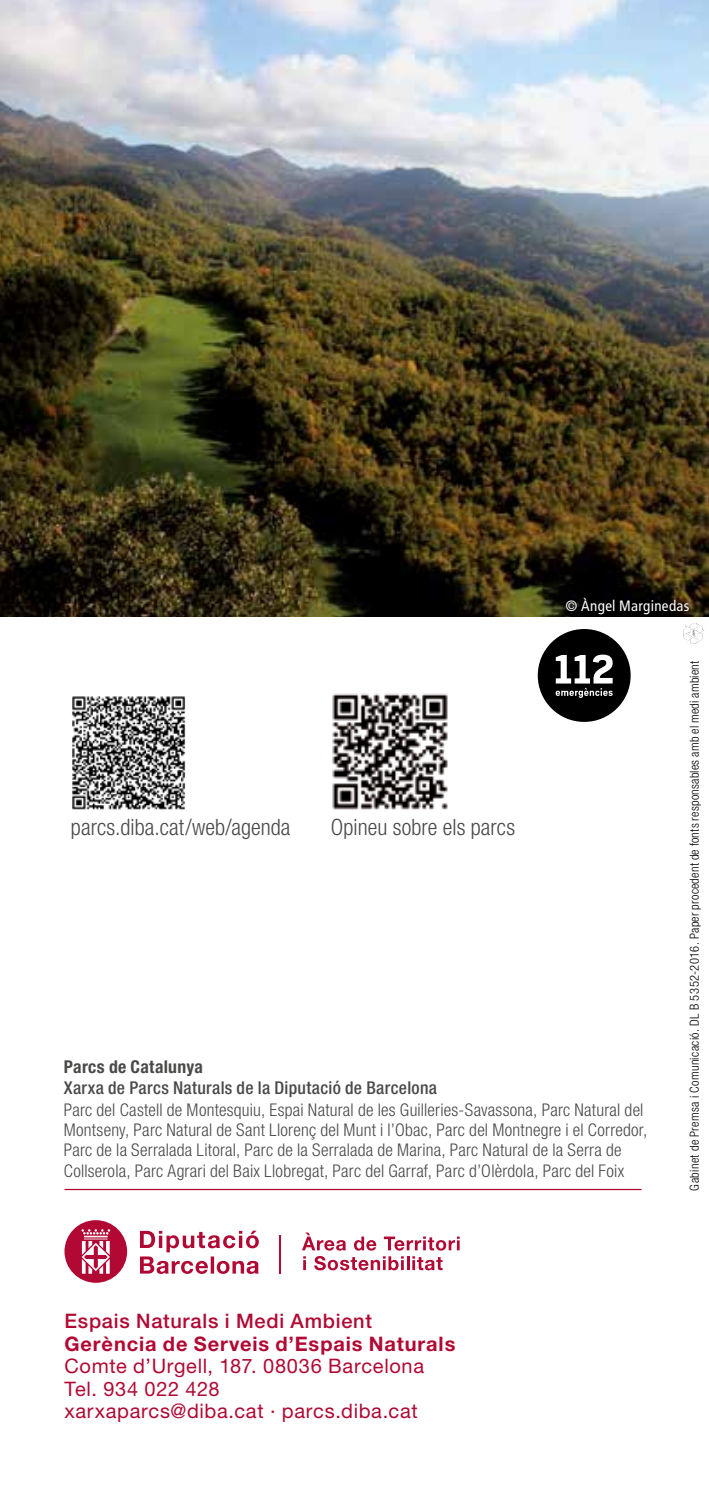
<style>
.page{position:relative;width:709px;height:1489px;background:#fff}
.page>*{position:absolute;margin:0;border:0;box-sizing:border-box;transform-origin:0 0}
.t1{font:300 condensed 22.5px "Helvetica Neue LT Std";letter-spacing:.005em;color:#4a4a49}
.t2{font:20px/22.5px "Helvetica Neue LT Std";letter-spacing:.035em;color:#b10933}
.t3{font:700 20px "Helvetica Neue LT Std";letter-spacing:.045em;color:#b10933}
.t4{font:500 20px "Helvetica Neue LT Std";letter-spacing:.035em;color:#b10933}
.t5{font:500 condensed 17.75px "Helvetica Neue LT Std";letter-spacing:.015em;color:#4a4a49}
.t6{font:700 condensed 17.75px "Helvetica Neue LT Std";letter-spacing:.015em;color:#4a4a49}
.t7{font:300 condensed 17.5px/20.2px "Helvetica Neue LT Std";letter-spacing:.015em;color:#4a4a49}
.t8{font:condensed 15px "Frutiger LT Std";letter-spacing:.02em;color:#fff}
.t9{font:300 condensed 12.5px "Helvetica Neue LT Std";letter-spacing:.02em;color:#000}
</style>
<div class="page">
<hr style="left:64px;top:1188px;width:577px;height:1px;background:#b10933">
<hr style="left:279px;top:1235px;width:2px;height:38px;background:#b10933">
<svg style="left:140px;top:1230px;width:119px;height:43px"></svg>
<svg style="left:64px;top:1220px;width:63px;height:62px"></svg>
<svg style="left:302px;top:1232px;width:157px;height:38px"></svg>
<img style="left:0;top:0;width:709px;height:617px">
<img style="left:72px;top:696px;width:114px;height:114px">
<div style="left:538px;top:629px;width:92px;height:93px;background:#000;border-radius:50%"></div>
<svg style="left:555px;top:654px;width:57px;height:44px"></svg>
<img style="left:332px;top:693px;width:116px;height:117px">
<svg style="left:683px;top:623px;width:21px;height:22px"></svg>
<p class="t8" style="left:565px;top:596px;width:125px">© Àngel Marginedas</p>
<p class="t1" style="left:71px;top:814px;width:221px">parcs.diba.cat/web/agenda</p>
<p class="t1" style="left:331px;top:814px;width:186px">Opineu sobre els parcs</p>
<p class="t6" style="left:64px;top:1055px;width:141px">Parcs de Catalunya</p>
<p class="t5" style="left:64px;top:1077px;width:375px">Xarxa de Parcs Naturals de la Diputació de Barcelona</p>
<p class="t7" style="left:64px;top:1099px;width:585px">Parc del Castell de Montesquiu, Espai Natural de les Guilleries-Savassona, Parc Natural del Montseny, Parc Natural de Sant Llorenç del Munt i l’Obac, Parc del Montnegre i el Corredor, Parc de la Serralada Litoral, Parc de la Serralada de Marina, Parc Natural de la Serra de Collserola, Parc Agrari del Baix Llobregat, Parc del Garraf, Parc d’Olèrdola, Parc del Foix</p>
<p class="t9" style="left:687px;top:1190px;width:531px;rotate:-90deg">Gabinet de Premsa i Comunicació. DL B 5352-2016. Paper procedent de fonts responsables amb el medi ambient</p>
<p class="t4" style="left:64px;top:1308px;width:309px">Espais Naturals i Medi Ambient</p>
<p class="t3" style="left:64px;top:1330px;width:392px">Gerència de Serveis d’Espais Naturals</p>
<p class="t2" style="left:64px;top:1354px;width:361px">Comte d’Urgell, 187. 08036 Barcelona<br>Tel. 934 022 428<br>xarxaparcs@diba.cat · parcs.diba.cat</p>
</div>
